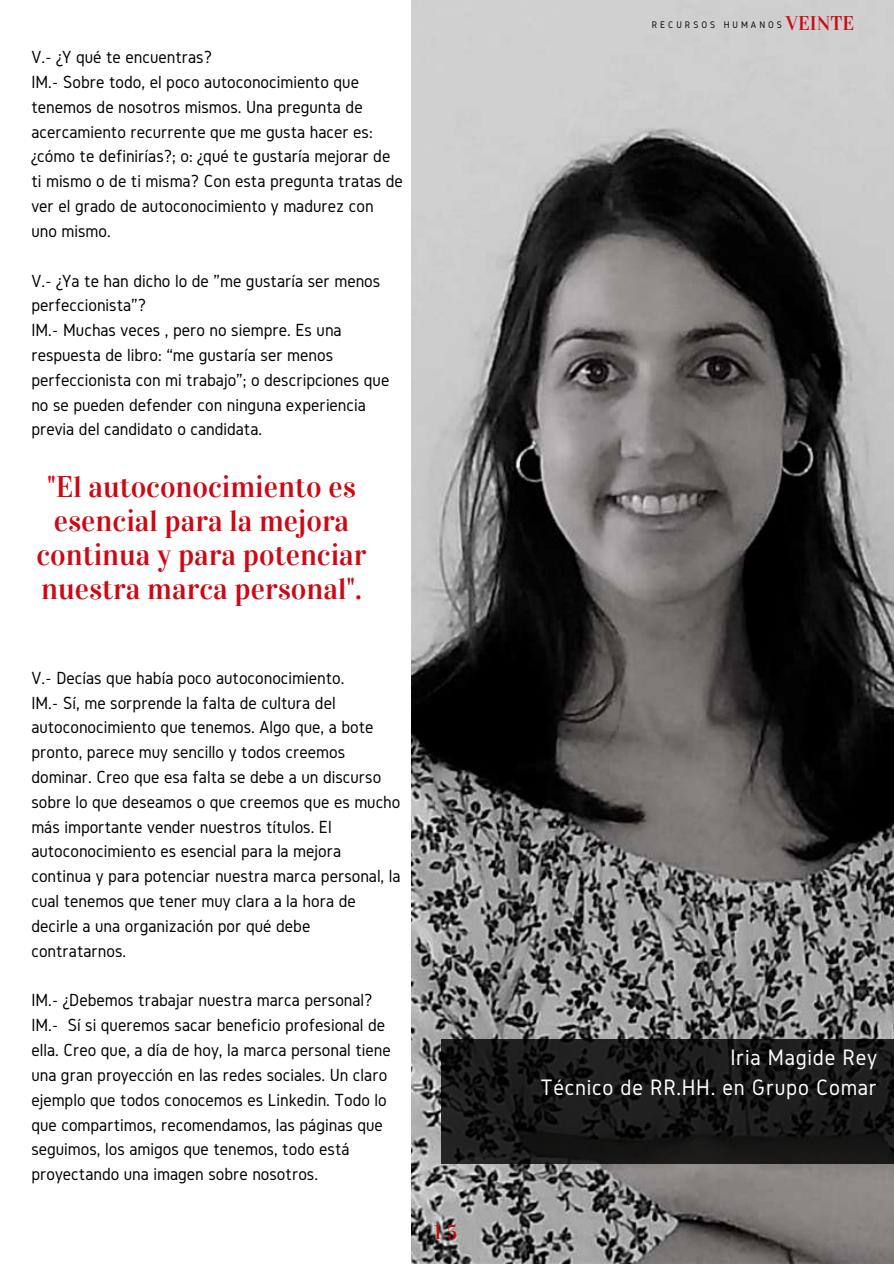
<style>
.page{position:relative;width:894px;height:1264px;background:#fff}
.page>*{position:absolute;margin:0;border:0;box-sizing:border-box;transform-origin:0 0}
.t1{font:29.85px/33.8px "Vidaloka";color:#cc0914;text-align:center}
.t2{font:23.25px/30.5px "Gidole";letter-spacing:.03em;color:#fff;text-align:right}
.t3{font:19.8px "Vidaloka";color:#cc0914}
.t4{font:18.3px/24.8px "Gidole";color:#000}
.t5{font:9.9px "Gidole";letter-spacing:.3em;color:#050505}
.s1{font-family:"Vidaloka";font-size:19.8px;color:#cc0914}
</style>
<div class="page">
<img style="left:411px;top:0;width:482px;height:1263px">
<svg style="left:441px;top:1039px;width:452px;height:124px;background:#171616"></svg>
<p class="t4" style="left:31px;top:44px;width:373px">V.- ¿Y qué te encuentras?<br>IM.- Sobre todo, el poco autoconocimiento que tenemos de nosotros mismos. Una pregunta de acercamiento recurrente que me gusta hacer es: ¿cómo te definirías?; o: ¿qué te gustaría mejorar de ti mismo o de ti misma? Con esta pregunta tratas de ver el grado de autoconocimiento y madurez con uno mismo.</p>
<p class="t4" style="left:31px;top:268px;width:359px">V.- ¿Ya te han dicho lo de "me gustaría ser menos perfeccionista"?<br>IM.- Muchas veces , pero no siempre. Es una respuesta de libro: “me gustaría ser menos perfeccionista con mi trabajo”; o descripciones que no se pueden defender con ninguna experiencia previa del candidato o candidata.</p>
<h1 class="t1" style="left:36px;top:470px;width:331px">"El autoconocimiento es esencial para la mejora continua y para potenciar nuestra marca personal".</h1>
<p class="t4" style="left:31px;top:665px;width:370px">V.- Decías que había poco autoconocimiento.<br>IM.- Sí, me sorprende la falta de cultura del autoconocimiento que tenemos. Algo que, a bote pronto, parece muy sencillo y todos creemos dominar. Creo que esa falta se debe a un discurso sobre lo que deseamos o que creemos que es mucho más importante vender nuestros títulos. El autoconocimiento es esencial para la mejora continua y para potenciar nuestra marca personal, la cual tenemos que tener muy clara a la hora de decirle a una organización por qué debe contratarnos.</p>
<p class="t4" style="left:31px;top:987px;width:361px">IM.- ¿Debemos trabajar nuestra marca personal?<br>IM.- Sí si queremos sacar beneficio profesional de ella. Creo que, a día de hoy, la marca personal tiene una gran proyección en las redes sociales. Un claro ejemplo que todos conocemos es Linkedin. Todo lo que compartimos, recomendamos, las páginas que seguimos, los amigos que tenemos, todo está proyectando una imagen sobre nosotros.</p>
<p class="t3" style="left:434px;top:1220px;width:25px">1 5</p>
<p class="t5" style="left:651px;top:19px;width:204px">RECURSOS HUMANOS<span class="s1">VEINTE</span></p>
<p class="t2" style="left:540px;top:1041px;width:338px">Iria Magide Rey<br>Técnico de RR.HH. en Grupo Comar</p>
</div>
